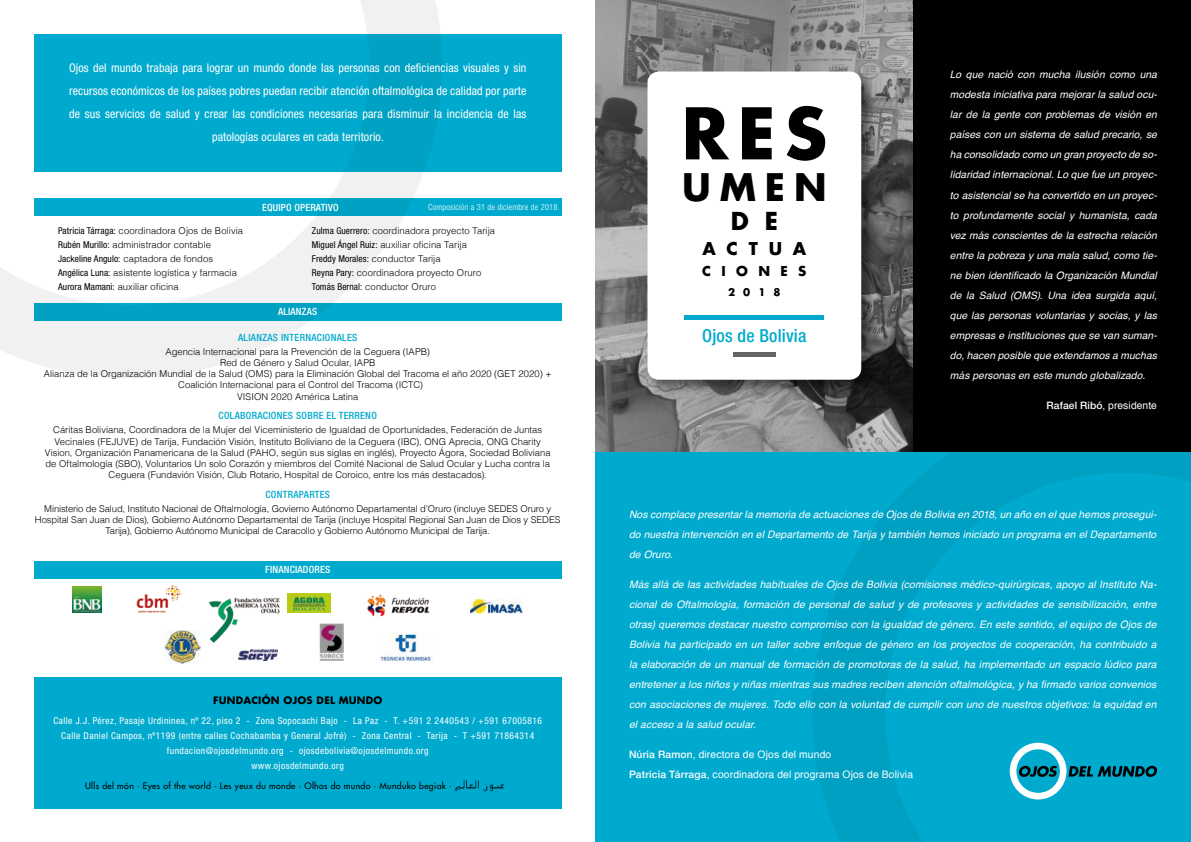
<style>
.page{position:relative;width:1191px;height:842px;background:#fff}
.page>*{position:absolute;margin:0;border:0;box-sizing:border-box;transform-origin:0 0}
.t1{font:700 69.1px "Futura Std";color:#000}
.t2{font:700 36.9px "Futura Std";color:#000}
.t3{font:700 24.1px "Futura Std";color:#000}
.t4{font:500 condensed 18px "Helvetica Neue LT Std";letter-spacing:.01em;color:#00aace}
.t5{font:700 17.2px "Futura Std";letter-spacing:.63em;color:#000}
.t6{font:700 13.3px "Futura Std";letter-spacing:.78em;color:#000}
.t7{font:condensed 12px/23px "Helvetica Neue LT Std";letter-spacing:.01em;color:#fff;text-align:center}
.t8{font:italic 10.3px/20.1px "Helvetica";letter-spacing:.01em;color:#fff;text-align:justify}
.t9{font:10.3px/20px "Helvetica";letter-spacing:.01em;color:#fff}
.t10{font:700 10.3px "Futura Std";color:#000}
.t11{font:500 condensed 10px "Helvetica Neue LT Std";letter-spacing:.03em;color:#00aace}
.t12{font:500 condensed 10px "Helvetica Neue LT Std";letter-spacing:.02em;color:#fff}
.t13{font:700 10px "Futura Std";letter-spacing:.02em;color:#000}
.t14{font:condensed 9.5px/15px "Helvetica Neue LT Std";letter-spacing:.05em;color:#fff;text-align:center}
.t15{font:300 9.4px/14px "Helvetica";color:#000}
.t16{font:500 8.7px "Futura Std";letter-spacing:.04em;color:#000}
.t17{font:300 condensed 8.5px "Helvetica Neue LT Std";letter-spacing:.02em;color:#fff}
.s1{font-family:"Helvetica Neue LT Std";font-weight:400;font-stretch:condensed}
.s2{font-family:"Helvetica Neue LT Std";font-weight:500}
</style>
<div class="page">
<div style="left:34px;top:34px;width:527px;height:137px;background:#00aace"></div>
<div style="left:34px;top:677px;width:527px;height:131px;background:#00aace"></div>
<img style="left:455px;top:780px;width:49px;height:12px">
<div style="left:34px;top:303px;width:527px;height:17px;background:#00aace"></div>
<div style="left:34px;top:561px;width:527px;height:17px;background:#00aace"></div>
<div style="left:34px;top:198px;width:527px;height:17px;background:#00aace"></div>
<svg style="left:0;top:0;width:442px;height:378px"></svg>
<img style="left:367px;top:594px;width:63px;height:23px">
<img style="left:136px;top:584px;width:45px;height:29px">
<img style="left:208px;top:597px;width:72px;height:46px">
<img style="left:288px;top:593px;width:42px;height:19px">
<img style="left:471px;top:599px;width:52px;height:14px">
<img style="left:379px;top:632px;width:55px;height:29px">
<img style="left:238px;top:649px;width:40px;height:12px">
<img style="left:72px;top:587px;width:29px;height:26px">
<img style="left:164px;top:631px;width:36px;height:33px">
<img style="left:319px;top:623px;width:24px;height:37px">
<div style="left:595px;top:450px;width:596px;height:392px;background:#00aace"></div>
<div style="left:907px;top:0;width:284px;height:451px;background:#000"></div>
<svg style="left:812px;top:451px;width:379px;height:391px"></svg>
<img style="left:595px;top:0;width:318px;height:451px">
<div style="left:645px;top:69px;width:232px;height:327px;background:#000;opacity:.5"></div>
<div style="left:649px;top:73px;width:210px;height:305px;background:#fff;border-radius:10px"></div>
<div style="left:647px;top:72px;width:214px;height:308px;border:3px solid #fff;border-radius:10px"></div>
<hr style="left:684px;top:315px;width:140px;height:4px;background:#00aace">
<div style="left:733px;top:352px;width:43px;height:5px;background:#646567"></div>
<svg style="left:1009px;top:743px;width:148px;height:56px"></svg>
<p class="t7" style="left:69px;top:57px;width:459px">Ojos del mundo trabaja para lograr un mundo donde las personas con deficiencias visuales y sin recursos económicos de los países pobres puedan recibir atención oftalmológica de calidad por parte de sus servicios de salud y crear las condiciones necesarias para disminuir la incidencia de las patologías oculares en cada territorio.</p>
<p class="t12" style="left:262px;top:201px;width:78px">EQUIPO OPERATIVO</p>
<p class="t17" style="left:428px;top:202px;width:133px">Composición a 31 de diciembre de 2018.</p>
<p class="t15" style="left:58px;top:224px;width:186px"><span class="s1">Patricia Tárraga:</span> coordinadora Ojos de Bolivia <span class="s1">Rubén Murillo:</span> administrador contable <span class="s1">Jackeline Angulo:</span> captadora de fondos <span class="s1">Angélica Luna:</span> asistente logística y farmacia <span class="s1">Aurora Mamani:</span> auxiliar oficina</p>
<p class="t15" style="left:312px;top:224px;width:185px"><span class="s1">Zulma Guerrero:</span> coordinadora proyecto Tarija <span class="s1">Miguel Ángel Ruiz:</span> auxiliar oficina Tarija<br><span class="s1">Freddy Morales:</span> conductor Tarija<br><span class="s1">Reyna Pary:</span> coordinadora proyecto Oruro <span class="s1">Tomás Bernal:</span> conductor Oruro</p>
<p class="t12" style="left:278px;top:306px;width:41px">ALIANZAS</p>
<p class="t11" style="left:238px;top:331px;width:121px">ALIANZAS INTERNACIONALES</p>
<p class="t15" style="left:166px;top:344px;width:266px">Agencia Internacional para la Prevención de la Ceguera (IAPB)</p>
<p class="t15" style="left:220px;top:355px;width:157px">Red de Género y Salud Ocular, IAPB</p>
<p class="t15" style="left:44px;top:366px;width:509px">Alianza de la Organización Mundial de la Salud (OMS) para la Eliminación Global del Tracoma el año 2020 (GET 2020) +</p>
<p class="t15" style="left:178px;top:378px;width:246px">Coalición Internacional para el Control del Tracoma (ICTC)</p>
<p class="t15" style="left:237px;top:389px;width:123px">VISION 2020 América Latina</p>
<p class="t11" style="left:219px;top:410px;width:160px">COLABORACIONES SOBRE EL TERRENO</p>
<p class="t15" style="left:45px;top:424px;width:507px;line-height:11.2px;text-align:center">Cáritas Boliviana, Coordinadora de la Mujer del Viceministerio de Igualdad de Oportunidades, Federación de Juntas Vecinales (FEJUVE) de Tarija, Fundación Visión, Instituto Boliviano de la Ceguera (IBC), ONG Aprecia, ONG Charity Vision, Organización Panamericana de la Salud (PAHO, según sus siglas en inglés), Proyecto Ágora, Sociedad Boliviana de Oftalmología (SBO), Voluntarios Un solo Corazón y miembros del Comité Nacional de Salud Ocular y Lucha contra la Ceguera (Fundavión Visión, Club Rotario, Hospital de Coroico, entre los más destacados).</p>
<p class="t11" style="left:265px;top:488px;width:66px">CONTRAPARTES</p>
<p class="t15" style="left:35px;top:502px;width:527px;line-height:11.2px;text-align:center">Ministerio de Salud, Instituto Nacional de Oftalmología, Govierno Autónomo Departamental d’Oruro (incluye SEDES Oruro y<br>Hospital San Juan de Dios), Gobierno Autónomo Departamental de Tarija (incluye Hospital Regional San Juan de Dios y SEDES<br>Tarija), Gobierno Autónomo Municipal de Caracollo y Gobierno Autónomo Municipal de Tarija.</p>
<p class="t12" style="left:265px;top:563px;width:67px">FINANCIADORES</p>
<p class="t13" style="left:213px;top:693px;width:171px">FUNDACIÓN OJOS DEL MUNDO</p>
<p class="t14" style="left:53px;top:713px;width:490px">Calle J.J. Pérez, Pasaje Urdininea, nº 22, piso 2 - Zona Sopocachi Bajo - La Paz - T. +591 2 2440543 / +591 67005816<br>Calle Daniel Campos, nº1199 (entre calles Cochabamba y General Jofré) - Zona Central - Tarija - T +591 71864314 fundacion@ojosdelmundo.org - ojosdebolivia@ojosdelmundo.org<br>www.ojosdelmundo.org</p>
<p class="t16" style="left:85px;top:780px;width:368px">Ulls del món · Eyes of the world · Les yeux du monde · Olhos do mundo · Munduko begiak ·</p>
<h1 class="t1" style="left:681px;top:88px;width:147px">RES</h1>
<h2 class="t2" style="left:682px;top:162px;width:146px">UMEN</h2>
<h3 class="t3" style="left:730px;top:205px;width:49px">D E</h3>
<h3 class="t5" style="left:702px;top:237px;width:105px">ACTUA</h3>
<p class="t6" style="left:702px;top:263px;width:106px">CIONES</p>
<p class="t10" style="left:728px;top:285px;width:54px">2018</p>
<h3 class="t4" style="left:702px;top:325px;width:106px">Ojos de Bolivia</h3>
<p class="t8" style="left:950px;top:64px;width:209px">Lo que nació con mucha ilusión como una modesta iniciativa para mejorar la salud ocu&shy;lar de la gente con problemas de visión en países con un sistema de salud precario, se ha consolidado como un gran proyecto de so&shy;lidaridad internacional. Lo que fue un proyec&shy;to asistencial se ha convertido en un proyec&shy;to profundamente social y humanista, cada vez más conscientes de la estrecha relación entre la pobreza y una mala salud, como tie&shy;ne bien identificado la Organización Mundial de la Salud (OMS). Una idea surgida aquí, que las personas voluntarias y socias, y las empresas e instituciones que se van suman&shy;do, hacen posible que extendamos a muchas más personas en este mundo globalizado.</p>
<p class="t9" style="left:1046px;top:396px;width:112px"><span class="s2">Rafael Ribó</span>, presidente</p>
<p class="t8" style="left:629px;top:504px;width:529px">Nos complace presentar la memoria de actuaciones de Ojos de Bolivia en 2018, un año en el que hemos prosegui&shy;do nuestra intervención en el Departamento de Tarija y también hemos iniciado un programa en el Departamento de Oruro.</p>
<p class="t8" style="left:629px;top:574px;width:529px">Más allá de las actividades habituales de Ojos de Bolivia (comisiones médico-quirúrgicas, apoyo al Instituto Na&shy;cional de Oftalmología, formación de personal de salud y de profesores y actividades de sensibilización, entre otras) queremos destacar nuestro compromiso con la igualdad de género. En este sentido, el equipo de Ojos de Bolivia ha participado en un taller sobre enfoque de género en los proyectos de cooperación, ha contribuido a la elaboración de un manual de formación de promotoras de la salud, ha implementado un espacio lúdico para entretener a los niños y niñas mientras sus madres reciben atención oftalmológica, y ha firmado varios convenios con asociaciones de mujeres. Todo ello con la voluntad de cumplir con uno de nuestros objetivos: la equidad en el acceso a la salud ocular.</p>
<p class="t9" style="left:629px;top:744px;width:286px"><span class="s2">Núria Ramon</span>, directora de Ojos del mundo<br><span class="s2">Patricia Tárraga</span>, coordinadora del programa Ojos de Bolivia</p>
</div>
